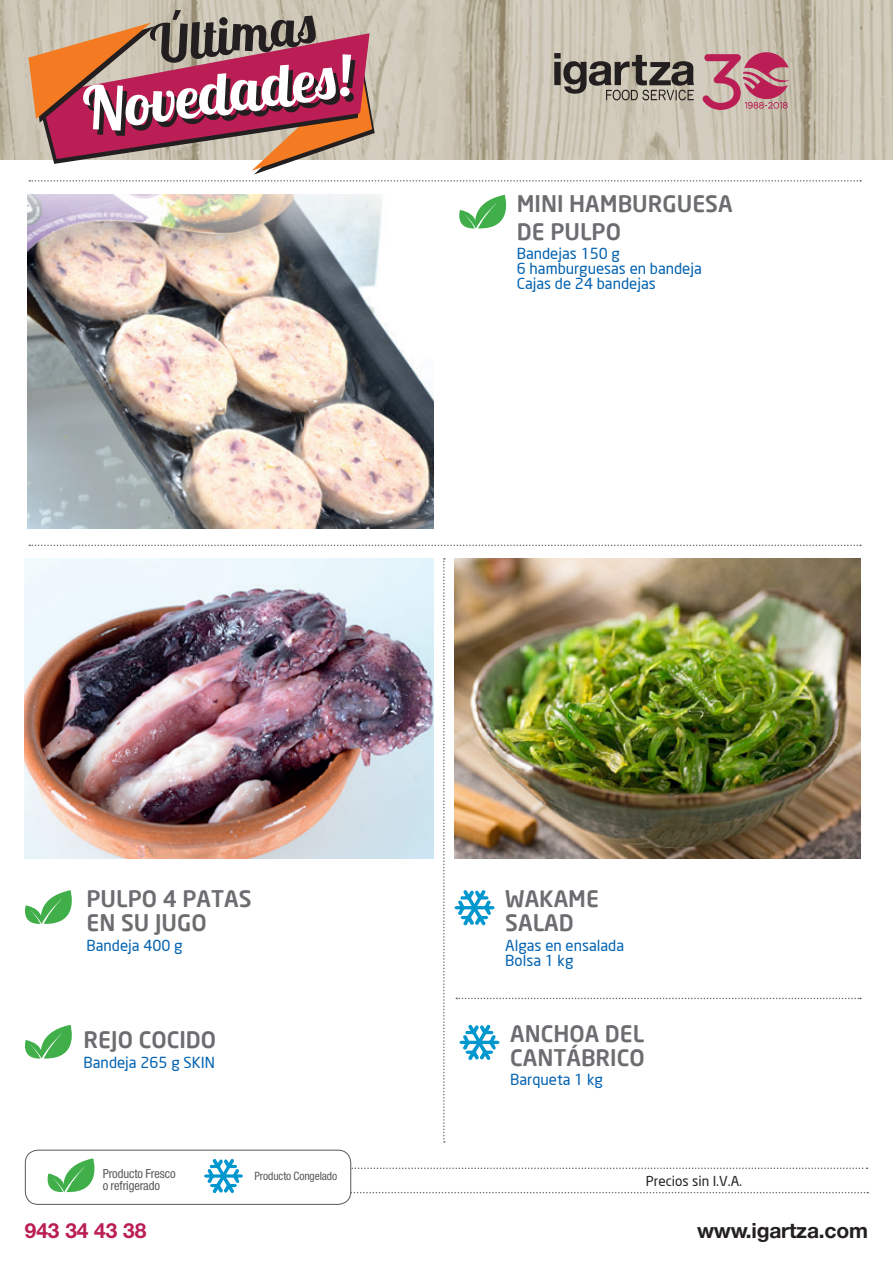
<style>
.page{position:relative;width:893px;height:1263px;background:#fff}
.page>*{position:absolute;margin:0;border:0;box-sizing:border-box;transform-origin:0 0}
.t1{font:700 60px "Lobster Two";color:#fff}
.t2{font:700 52.5px "Lobster Two";color:#231f20}
.t3{font:500 22.5px/24px "Neo Sans";color:#6c6d70}
.t4{font:22.5px "NH75";letter-spacing:-.01em;color:#231f20}
.t5{font:22.5px "NH75";letter-spacing:-.01em;color:#ba1e55}
.t6{font:15px "Neo Sans";color:#0161b0}
.t7{font:13.5px "NH57";letter-spacing:-.01em;color:#57585a}
.t8{font:13.5px "Neo Sans";color:#231f20}
.t9{font:12.3px "NH57";letter-spacing:-.01em;color:#57585a}
</style>
<div class="page">
<img style="left:27px;top:195px;width:407px;height:333px">
<svg style="left:459px;top:1024px;width:40px;height:36px"></svg>
<img style="left:454px;top:558px;width:407px;height:300px">
<svg style="left:454px;top:890px;width:41px;height:36px"></svg>
<svg style="left:459px;top:195px;width:48px;height:34px"></svg>
<svg style="left:25px;top:890px;width:47px;height:34px"></svg>
<img style="left:25px;top:558px;width:409px;height:300px">
<svg style="left:25px;top:1025px;width:47px;height:34px"></svg>
<div style="left:25px;top:1150px;width:326px;height:55px;border:1px solid #57585a;border-radius:13px"></div>
<svg style="left:47px;top:1158px;width:821px;height:35px"></svg>
<svg style="left:29px;top:180px;width:832px;height:2px"></svg>
<svg style="left:29px;top:545px;width:832px;height:1px"></svg>
<svg style="left:443px;top:558px;width:2px;height:585px"></svg>
<svg style="left:456px;top:998px;width:405px;height:1px"></svg>
<img style="left:0;top:0;width:893px;height:159px">
<svg style="left:554px;top:53px;width:140px;height:47px;background:#8e887e"></svg>
<svg style="left:702px;top:52px;width:87px;height:58px;background:#c27b89"></svg>
<svg style="left:28px;top:23px;width:347px;height:151px;background:#c36f77"></svg>
<p class="t2" style="left:151px;top:-2px;width:169px;rotate:3deg">Últimas</p>
<p class="t1" style="left:85px;top:45px;width:272px;rotate:3deg">Novedades!</p>
<p class="t3" style="left:517px;top:191px;width:217px">MINI HAMBURGUESA</p>
<p class="t3" style="left:517px;top:219px;width:106px">DE PULPO</p>
<p class="t6" style="left:517px;top:245px;width:105px">Bandejas 150 g</p>
<p class="t6" style="left:517px;top:260px;width:187px">6 hamburguesas en bandeja</p>
<p class="t6" style="left:517px;top:275px;width:140px">Cajas de 24 bandejas</p>
<p class="t3" style="left:87px;top:886px;width:167px">PULPO 4 PATAS<br>EN SU JUGO</p>
<p class="t6" style="left:87px;top:936px;width:98px">Bandeja 400 g</p>
<p class="t3" style="left:84px;top:1028px;width:134px">REJO COCIDO</p>
<p class="t6" style="left:84px;top:1053px;width:133px">Bandeja 265 g SKIN</p>
<p class="t7" style="left:103px;top:1164px;width:74px">Producto Fresco</p>
<p class="t7" style="left:103px;top:1176px;width:59px">o refrigerado</p>
<p class="t9" style="left:254px;top:1168px;width:84px">Producto Congelado</p>
<p class="t3" style="left:505px;top:886px;width:95px">WAKAME<br>SALAD</p>
<p class="t6" style="left:505px;top:936px;width:120px">Algas en ensalada</p>
<p class="t6" style="left:505px;top:951px;width:70px">Bolsa 1 kg</p>
<p class="t3" style="left:510px;top:1021px;width:136px">ANCHOA DEL<br>CANTÁBRICO</p>
<p class="t6" style="left:510px;top:1070px;width:94px">Barqueta 1 kg</p>
<p class="t8" style="left:646px;top:1173px;width:98px">Precios sin I.V.A.</p>
<p class="t5" style="left:25px;top:1215px;width:123px">943 34 43 38</p>
<p class="t4" style="left:697px;top:1215px;width:173px">www.igartza.com</p>
</div>
